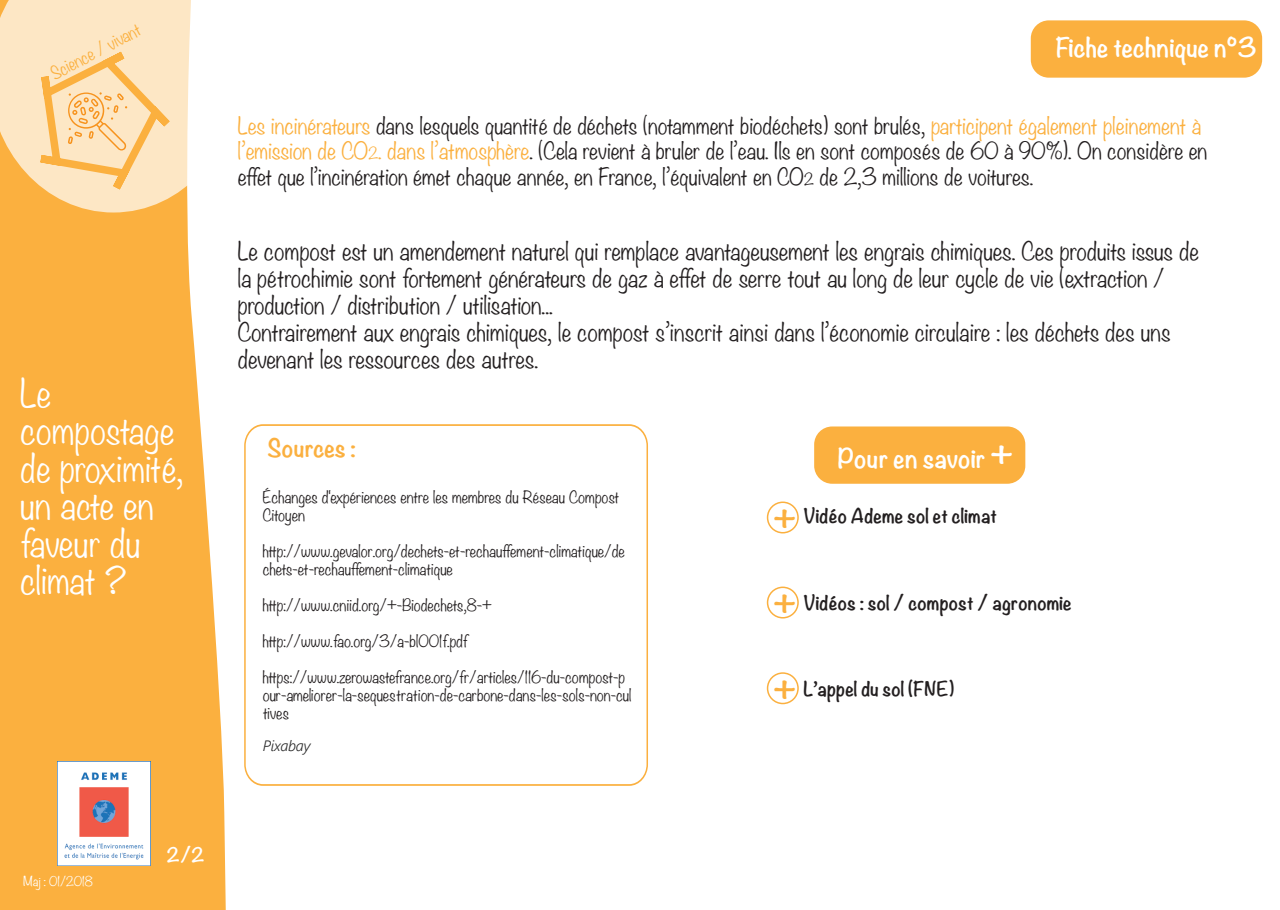
<style>
.page{position:relative;width:1280px;height:910px;background:#fff}
.page>*{position:absolute;margin:0;border:0;box-sizing:border-box;transform-origin:0 0}
.t1{font:300 34.5px/37.5px "Noteworthy";color:#fff}
.t2{font:700 31.5px "Noteworthy";color:#fbb03f}
.t3{font:700 24px "Noteworthy";color:#fff}
.t4{font:300 22.5px/27px "Noteworthy";color:#231f20}
.t5{font:700 22.5px "Noteworthy";color:#fbb03f}
.t6{font:300 21px/25.2px "Noteworthy";color:#231f20}
.t7{font:700 18px "Noteworthy";color:#231f20}
.t8{font:700 18px "Noteworthy";color:#fff}
.t9{font:300 16.05px "Noteworthy";color:#fbb03f}
.t10{font:300 15px/18px "Noteworthy";color:#231f20}
.t11{font:italic 300 15px "Segoe UI";letter-spacing:-.02em;color:#282828}
.t12{font:300 12px "Noteworthy";color:#fff}
.s1{color:#fbb03f}
.s2{font-size:15px;color:#fbb03f}
.s3{font-size:15px}
.s4{font-size:31.5px}
</style>
<div class="page">
<div style="left:0;top:0;width:229px;height:910px;background:#fbb03f"></div>
<svg style="left:0;top:0;width:163px;height:213px;fill:#fde7c5"></svg>
<svg style="left:163px;top:0;width:66px;height:910px"></svg>
<div style="left:1031px;top:20px;width:231px;height:58px;background:#fbb03f;border-radius:18px"></div>
<svg style="left:32px;top:45px;width:145px;height:153px;background:#fcdcab"></svg>
<svg style="left:244px;top:424px;width:404px;height:362px"></svg>
<div style="left:814px;top:426px;width:211px;height:58px;background:#fbb03f;border-radius:18px"></div>
<div style="left:767px;top:501px;width:32px;height:32px;border:2px solid #fbb03f;border-radius:50%"></div>
<div style="left:767px;top:587px;width:32px;height:31px;border:2px solid #fbb03f;border-radius:50%"></div>
<div style="left:767px;top:672px;width:32px;height:32px;border:2px solid #fbb03f;border-radius:50%"></div>
<img style="left:58px;top:761px;width:93px;height:104px">
<p class="t9" style="left:45px;top:62px;width:100px;rotate:-28deg">Science / vivant</p>
<h1 class="t1" style="left:20px;top:374px;width:165px">Le compostage de proximité, un acte en faveur du climat ?</h1>
<p class="t3" style="left:1055px;top:26px;width:204px">Fiche technique n°3</p>
<p class="t6" style="left:238px;top:113px;width:971px"><span class="s1">Les incinérateurs</span> dans lesquels quantité de déchets (notamment biodéchets) sont brulés, <span class="s1">participent également pleinement à l’emission de CO</span><span class="s2">2</span><span class="s1">. dans l’atmosphère</span>. (Cela revient à bruler de l’eau. Ils en sont composés de 60 à 90%). On considère en effet que l’incinération émet chaque année, en France, l’équivalent en CO<span class="s3">2</span> de 2,3 millions de voitures.</p>
<p class="t4" style="left:238px;top:237px;width:963px">Le compost est un amendement naturel qui remplace avantageusement les engrais chimiques. Ces produits issus de la pétrochimie sont fortement générateurs de gaz à effet de serre tout au long de leur cycle de vie (extraction / production / distribution / utilisation...<br>Contrairement aux engrais chimiques, le compost s’inscrit ainsi dans l’économie circulaire : les déchets des uns devenant les ressources des autres.</p>
<p class="t5" style="left:268px;top:428px;width:90px">Sources :</p>
<p class="t10" style="left:263px;top:488px;width:358px">Échanges d'expériences entre les membres du Réseau Compost<br>Citoyen</p>
<p class="t10" style="left:263px;top:542px;width:364px">http://www.gevalor.org/dechets-et-rechauffement-climatique/de chets-et-rechauffement-climatique</p>
<p class="t10" style="left:263px;top:596px;width:231px">http://www.cniid.org/+-Biodechets,8-+</p>
<p class="t10" style="left:263px;top:632px;width:207px">http://www.fao.org/3/a-bl001f.pdf</p>
<p class="t10" style="left:263px;top:668px;width:370px">https://www.zerowastefrance.org/fr/articles/116-du-compost-p our-ameliorer-la-sequestration-de-carbone-dans-les-sols-non-cul tives</p>
<p class="t11" style="left:263px;top:734px;width:49px">Pixabay</p>
<h2 class="t2" style="left:773px;top:492px;width:25px">+</h2>
<p class="t3" style="left:838px;top:437px;width:178px">Pour en savoir <span class="s4">+</span></p>
<p class="t7" style="left:804px;top:500px;width:195px">Vidéo Ademe sol et climat</p>
<h2 class="t2" style="left:773px;top:577px;width:25px">+</h2>
<p class="t7" style="left:804px;top:586px;width:270px">Vidéos : sol / compost / agronomie</p>
<h2 class="t2" style="left:773px;top:662px;width:25px">+</h2>
<p class="t7" style="left:804px;top:673px;width:152px">L’appel du sol (FNE)</p>
<p class="t12" style="left:23px;top:871px;width:71px">Maj : 01/2018</p>
<p class="t8" style="left:167px;top:839px;width:40px">2/2</p>
</div>
